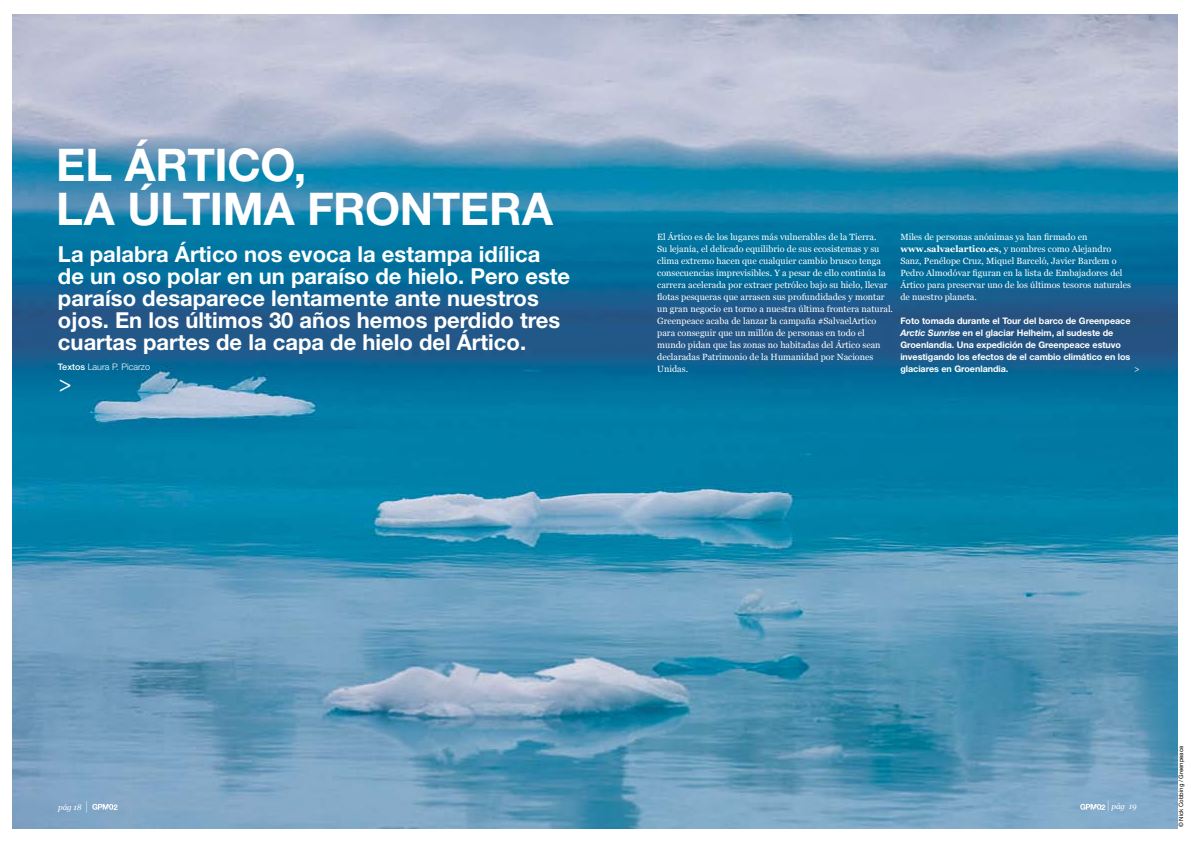
<style>
.page{position:relative;width:1191px;height:842px;background:#fff}
.page>*{position:absolute;margin:0;border:0;box-sizing:border-box;transform-origin:0 0}
.t1{font:700 45.1px "Helvetica Neue LT Std";color:#fff}
.t2{font:23px "Georgia";color:#fff}
.t3{font:700 22px/22px "Helvetica Neue LT Std";color:#fff}
.t4{font:9px/12px "Georgia";color:#fff}
.t5{font:700 9px/12px "Helvetica Neue LT Std";letter-spacing:-.005em;color:#fff}
.t6{font:300 9px "Helvetica Neue LT Std";color:#fff}
.t7{font:italic 8px "Georgia";letter-spacing:-.01em;color:#fff}
.t8{font:700 7.7px "Helvetica Neue LT Std";color:#fff}
.t9{font:6px "Helvetica Neue LT Std";color:#000}
.s1{font-weight:500}
.s2{font-weight:700}
.s3{font-style:italic}
.s4{font-family:"Helvetica Neue LT Std";font-weight:100;font-style:normal;font-size:11px}
.s5{font-family:"Helvetica Neue LT Std";font-weight:700;font-style:normal;font-size:7.7px}
</style>
<div class="page">
<img style="left:13px;top:14px;width:1164px;height:814px">
<svg style="left:92px;top:804px;width:21px;height:6px"></svg>
<svg style="left:1080px;top:804px;width:21px;height:6px"></svg>
<h1 class="t1" style="left:56px;top:137px;width:98px">El ártico</h1>
<h1 class="t1" style="left:294px;top:137px;width:14px">,</h1>
<h1 class="t1" style="left:56px;top:181px;width:132px">la última</h1>
<h1 class="t1" style="left:307px;top:181px;width:32px">frontera</h1>
<h3 class="t3" style="left:58px;top:242px;width:514px">La palabra Ártico nos evoca la estampa idílica de un oso polar en un paraíso de hielo. Pero este paraíso desaparece lentamente ante nuestros ojos. En los últimos 30 años hemos perdido tres cuartas partes de la capa de hielo del Ártico.</h3>
<p class="t6" style="left:58px;top:361px;width:94px"><span class="s1">Textos</span> Laura P. Picarzo</p>
<h2 class="t2" style="left:58px;top:370px;width:16px">&gt;</h2>
<p class="t4" style="left:657px;top:231px;width:237px">El Ártico es de los lugares más vulnerables de la Tierra.<br>Su lejanía, el delicado equilibrio de sus ecosistemas y su clima extremo hacen que cualquier cambio brusco tenga consecuencias imprevisibles. Y a pesar de ello continúa la carrera acelerada por extraer petróleo bajo su hielo, llevar flotas pesqueras que arrasen sus profundidades y montar un gran negocio en torno a nuestra última frontera natural.<br>Greenpeace acaba de lanzar la campaña #SalvaelArtico para conseguir que un millón de personas en todo el mundo pidan que las zonas no habitadas del Ártico sean declaradas Patrimonio de la Humanidad por Naciones Unidas.</p>
<p class="t4" style="left:900px;top:231px;width:232px">Miles de personas anónimas ya han firmado en <span class="s2">www.salvaelartico.es,</span> y nombres como Alejandro Sanz, Penélope Cruz, Miquel Barceló, Javier Bardem o Pedro Almodóvar figuran en la lista de Embajadores del Ártico para preservar uno de los últimos tesoros naturales de nuestro planeta.</p>
<p class="t5" style="left:900px;top:315px;width:232px">Foto tomada durante el Tour del barco de Greenpeace <span class="s3">Arctic Sunrise</span> en el glaciar Helheim, al sudeste de Groenlandia. Una expedición de Greenpeace estuvo investigando los efectos de el cambio climático en los glaciares en Groenlandia.</p>
<p class="t4" style="left:1134px;top:363px;width:7px">&gt;</p>
<p class="t7" style="left:58px;top:802px;width:31px">pág 18 <span class="s4">|</span></p>
<p class="t8" style="left:113px;top:802px;width:6px">2</p>
<p class="t7" style="left:1101px;top:801px;width:37px"><span class="s5">2</span> <span class="s4">|</span> pág 19</p>
<p class="t9" style="left:1177px;top:827px;width:83px;rotate:-90deg">© Nick Cobbing / Greenpeace</p>
</div>
